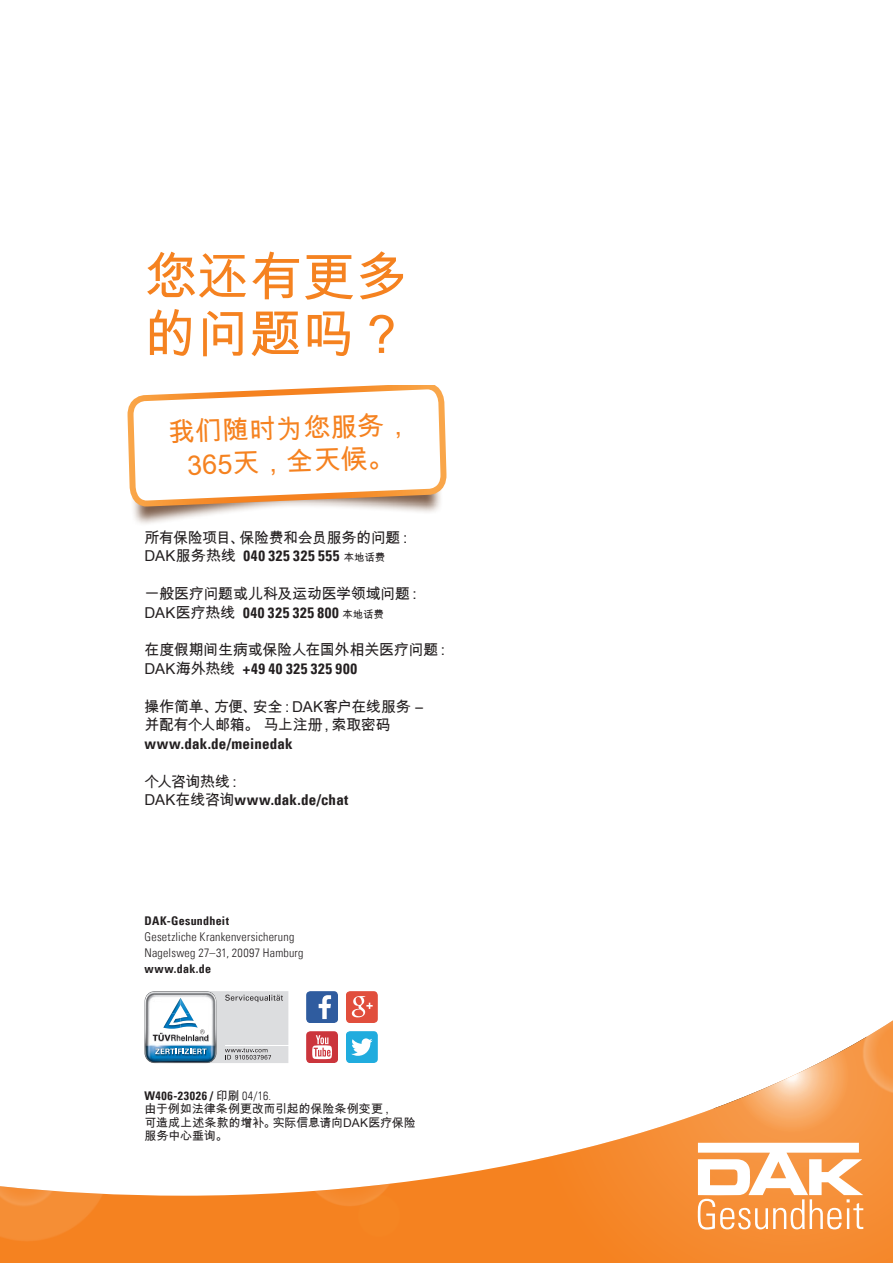
<style>
.page{position:relative;width:893px;height:1263px;background:#fff}
.page>*{position:absolute;margin:0;border:0;box-sizing:border-box;transform-origin:0 0}
.t1{font:52.5px/57px "Arial Unicode MS";letter-spacing:.005em;color:#f58220}
.t2{font:27px/33px "Arial Unicode MS";color:#f58220;text-align:center}
.t3{font:15px/18.8px "Arial Unicode MS";letter-spacing:-.02em;color:#231f20}
.t4{font:15px "Univers Com 67 Bold Cond";letter-spacing:.045em;color:#231f20}
.t5{font:15px "Univers Com 67 Bold Cond";letter-spacing:.015em;color:#231f20}
.t6{font:15px "Univers Com 67 Bold Cond";letter-spacing:.01em;color:#231f20}
.t7{font:12px/15.8px "Univers Com 47 Light Cond";letter-spacing:.02em;color:#231f20}
.t8{font:12px/13.5px "Arial Unicode MS";letter-spacing:-.005em;color:#231f20}
.t9{font:12px "Univers Com 67 Bold Cond";letter-spacing:.025em;color:#231f20}
.t10{font:12px "Univers Com 67 Bold Cond";letter-spacing:.055em;color:#231f20}
.s1{font-family:"Arial Unicode MS"}
.s2{font-family:"Arial Unicode MS";font-size:10.5px}
.s3{font-family:"Univers Com 47 Light Cond"}
</style>
<div class="page">
<svg style="left:165px;top:1020px;width:361px;height:243px"></svg>
<div style="left:454px;top:1234px;width:72px;height:27px;background:#f58220"></div>
<img style="left:0;top:1020px;width:165px;height:243px">
<img style="left:454px;top:1261px;width:72px;height:2px">
<img style="left:249px;top:1057px;width:202px;height:202px">
<img style="left:0;top:1082px;width:112px;height:177px">
<img style="left:304px;top:1141px;width:150px;height:122px">
<svg style="left:526px;top:1129px;width:367px;height:134px;background:#f5913b"></svg>
<img style="left:651px;top:1114px;width:242px;height:101px">
<img style="left:876px;top:1020px;width:17px;height:128px">
<svg style="left:698px;top:1031px;width:178px;height:198px"></svg>
<svg style="left:145px;top:991px;width:143px;height:72px"></svg>
<svg style="left:306px;top:991px;width:32px;height:32px"></svg>
<svg style="left:346px;top:991px;width:32px;height:32px"></svg>
<svg style="left:346px;top:1031px;width:32px;height:32px"></svg>
<svg style="left:306px;top:1031px;width:32px;height:32px"></svg>
<svg style="left:127px;top:386px;width:320px;height:138px"></svg>
<h1 class="t1" style="left:145px;top:248px;width:265px">您还有更多的问题吗？</h1>
<h2 class="t2" style="left:167px;top:416px;width:245px;rotate:-2deg">我们随时为您服务，<br>365天，全天候。</h2>
<p class="t3" style="left:145px;top:528px;width:270px">所有保险项目、保险费和会员服务的问题：</p>
<p class="t4" style="left:145px;top:547px;width:242px"><span class="s1">DAK服务热线</span> 040 325 325 555 <span class="s2">本地话费</span></p>
<p class="t3" style="left:145px;top:584px;width:279px">一般医疗问题或儿科及运动医学领域问题：</p>
<p class="t4" style="left:145px;top:603px;width:241px"><span class="s1">DAK医疗热线</span> 040 325 325 800 <span class="s2">本地话费</span></p>
<p class="t3" style="left:145px;top:640px;width:307px">在度假期间生病或保险人在国外相关医疗问题：</p>
<p class="t4" style="left:145px;top:659px;width:214px"><span class="s1">DAK海外热线</span> +49 40 325 325 900</p>
<p class="t3" style="left:145px;top:696px;width:280px">操作简单、方便、安全：DAK客户在线服务 –并配有个人邮箱。 马上注册，索取密码</p>
<p class="t6" style="left:145px;top:734px;width:150px">www.dak.de/meinedak</p>
<p class="t3" style="left:145px;top:771px;width:99px">个人咨询热线：</p>
<p class="t5" style="left:145px;top:791px;width:205px"><span class="s1">DAK在线咨询</span>www.dak.de/chat</p>
<p class="t9" style="left:145px;top:914px;width:86px">DAK-Gesundheit</p>
<p class="t7" style="left:145px;top:929px;width:161px">Gesetzliche Krankenversicherung<br>Nagelsweg 27–31, 20097 Hamburg</p>
<p class="t9" style="left:145px;top:961px;width:68px">www.dak.de</p>
<p class="t10" style="left:145px;top:1088px;width:128px">W406-23026 / <span class="s1">印刷</span> <span class="s3">04/16.</span></p>
<p class="t8" style="left:145px;top:1102px;width:273px">由于例如法律条例更改而引起的保险条例变更，<br>可造成上述条款的增补。实际信息请向DAK医疗保险服务中心垂询。</p>
</div>
